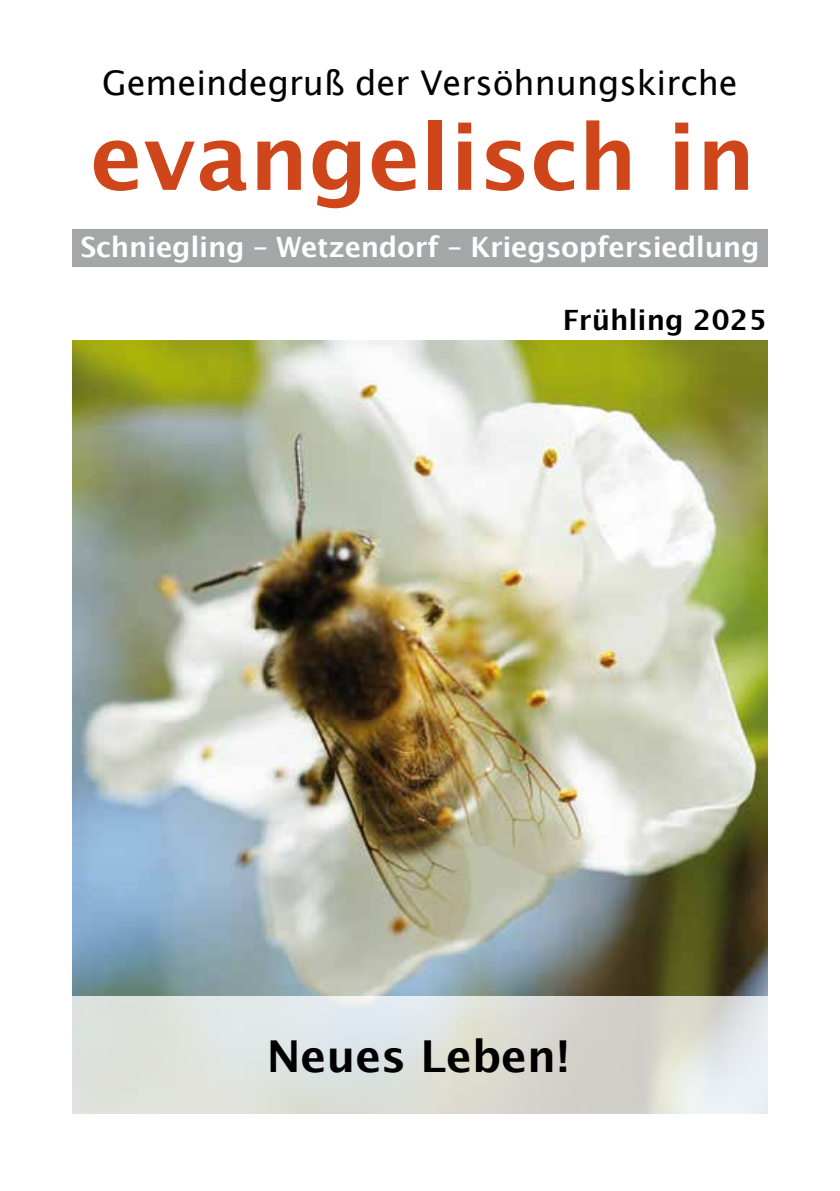
<style>
.page{position:relative;width:840px;height:1191px;background:#fff}
.page>*{position:absolute;margin:0;border:0;box-sizing:border-box;transform-origin:0 0}
.t1{font:700 90px "Lucida Grande";color:#d0461b}
.t2{font:700 44px "Lucida Grande";color:#000}
.t3{font:34px "Lucida Grande";color:#000}
.t4{font:700 28px "Lucida Grande";letter-spacing:-.01em;color:#fff}
.t5{font:700 28px "Lucida Grande";color:#000}
</style>
<div class="page">
<div style="left:72px;top:229px;width:695px;height:38px;background:#a5a6a8"></div>
<img style="left:72px;top:341px;width:695px;height:655px">
<svg style="left:72px;top:996px;width:696px;height:117px;background:#dcdfdb"></svg>
<p class="t3" style="left:102px;top:63px;width:637px">Gemeindegruß der Versöhnungskirche</p>
<h1 class="t1" style="left:90px;top:85px;width:666px">evangelisch in</h1>
<p class="t4" style="left:80px;top:224px;width:680px">Schniegling – Wetzendorf – Kriegsopfersiedlung</p>
<p class="t5" style="left:562px;top:297px;width:205px">Frühling 2025</p>
<h2 class="t2" style="left:266px;top:1020px;width:304px">Neues Leben!</h2>
</div>
